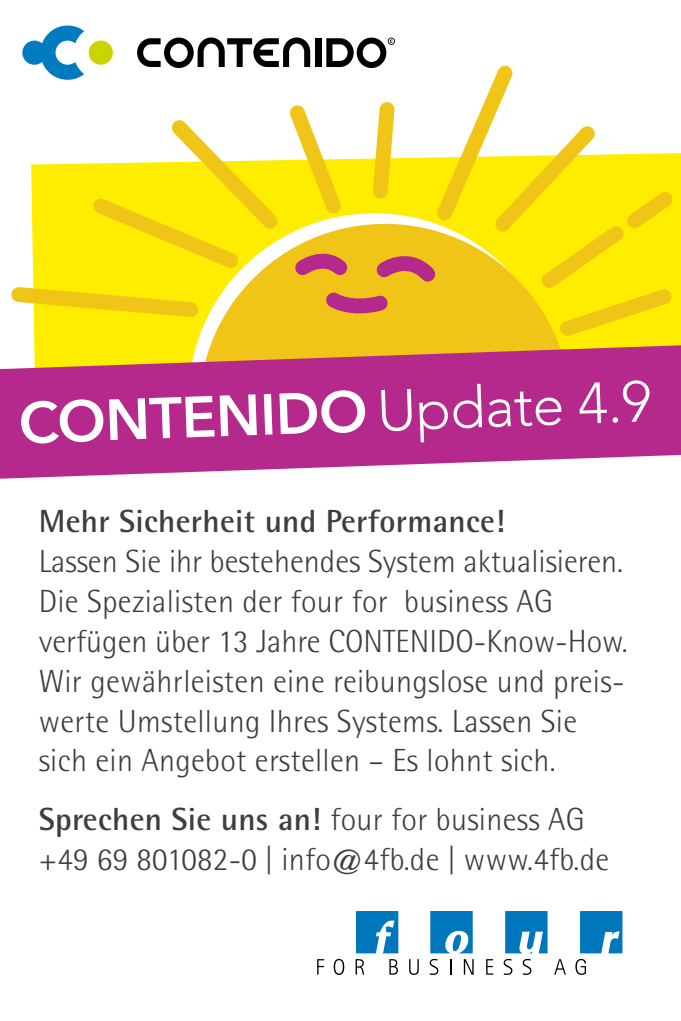
<style>
.page{position:relative;width:681px;height:1021px;background:#fff}
.page>*{position:absolute;margin:0;border:0;box-sizing:border-box;transform-origin:0 0}
.t1{font:600 57.2px "Avenir Next";color:#fff}
.t2{font:300 32px/40px "Rotis Semi Sans Std";letter-spacing:.01em;color:#3e3d40}
.t3{font:700 32px "Rotis Semi Sans Std";letter-spacing:.01em;color:#3e3d40}
.s1{font-family:"Avenir";font-weight:300}
.s2{font-weight:700}
</style>
<div class="page">
<svg style="left:0;top:369px;width:680px;height:109px;background:#c0489c"></svg>
<svg style="left:3px;top:26px;width:677px;height:375px"></svg>
<svg style="left:356px;top:911px;width:42px;height:42px;background:#2589c6"></svg>
<svg style="left:317px;top:959px;width:7px;height:15px"></svg>
<svg style="left:333px;top:958px;width:11px;height:16px"></svg>
<div style="left:335px;top:960px;width:7px;height:13px;background:#fff;border-radius:50%"></div>
<svg style="left:355px;top:959px;width:9px;height:15px"></svg>
<svg style="left:389px;top:959px;width:9px;height:15px"></svg>
<svg style="left:409px;top:959px;width:9px;height:15px"></svg>
<svg style="left:429px;top:911px;width:44px;height:63px"></svg>
<svg style="left:486px;top:959px;width:7px;height:15px"></svg>
<svg style="left:503px;top:911px;width:44px;height:63px"></svg>
<svg style="left:554px;top:959px;width:11px;height:15px"></svg>
<svg style="left:575px;top:911px;width:47px;height:63px"></svg>
<h1 class="t1" style="left:17px;top:388px;width:634px;rotate:-2deg">CONTENIDO <span class="s1">Update 4.9</span></h1>
<p class="t3" style="left:39px;top:501px;width:467px">Mehr Sicherheit und Performance!</p>
<p class="t2" style="left:39px;top:541px;width:590px">Lassen Sie ihr bestehendes System aktualisieren.<br>Die Spezialisten der four for business AG verfügen über 13 Jahre CONTENIDO-Know-How.<br>Wir gewährleisten eine reibungslose und preis&shy;werte Umstellung Ihres Systems. Lassen Sie sich ein Angebot erstellen – Es lohnt sich.</p>
<p class="t2" style="left:39px;top:799px;width:572px"><span class="s2">Sprechen Sie uns an!</span> four for business AG +49 69 801082-0 | info@4fb.de | www.4fb.de</p>
</div>
